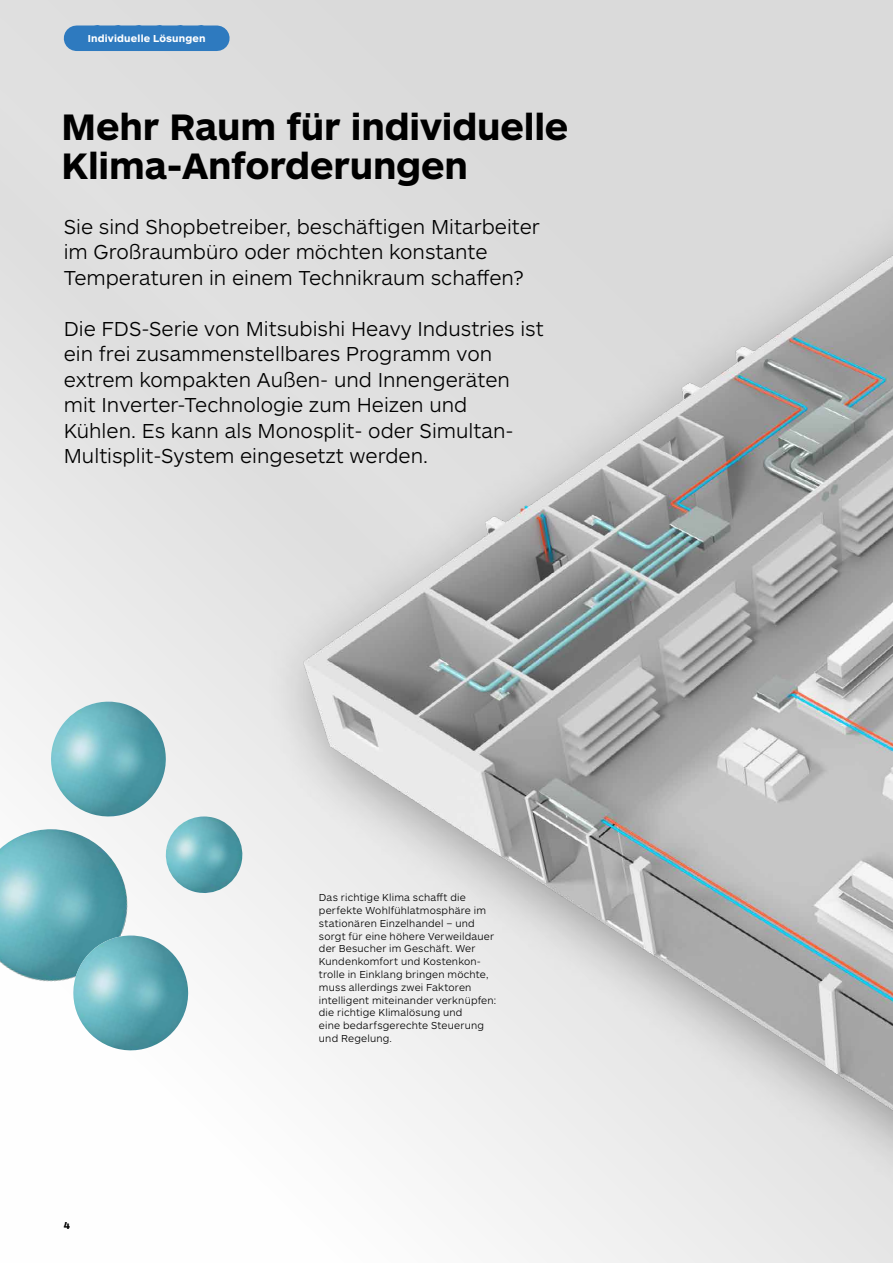
<style>
.page{position:relative;width:893px;height:1263px;background:#fff}
.page>*{position:absolute;margin:0;border:0;box-sizing:border-box;transform-origin:0 0}
.t1{font:700 38.25px/38.2px "ARS Maquette";letter-spacing:-.005em;color:#000}
.t2{font:300 21px/25.5px "ARS Maquette";color:#000}
.t3{font:300 10.5px/12.8px "ARS Maquette";letter-spacing:.02em;color:#000}
.t4{font:700 10.5px "ARS Maquette";letter-spacing:.02em;color:#fff}
.t5{font:700 10.5px "ARS Maquette";color:#000}
</style>
<div class="page">
<div style="left:0;top:0;width:893px;height:1263px;background:linear-gradient(to bottom,#d6d7d7,#fefefe)"></div>
<div style="left:261px;top:186px;width:632px;height:1077px;background:#000;opacity:.35"></div>
<img style="left:265px;top:175px;width:628px;height:1062px">
<div style="left:77px;top:26px;width:140px;height:25px;background:#2e7abf"></div>
<svg style="left:0;top:695px;width:247px;height:361px"></svg>
<img style="left:67px;top:935px;width:127px;height:121px">
<p class="t4" style="left:88px;top:32px;width:120px">Individuelle Lösungen</p>
<h1 class="t1" style="left:62px;top:106px;width:508px">Mehr Raum für individuelle<br>Klima-Anforderungen</h1>
<p class="t2" style="left:64px;top:213px;width:478px">Sie sind Shopbetreiber, beschäftigen Mitarbeiter im Großraumbüro oder möchten konstante<br>Temperaturen in einem Technikraum schaffen?</p>
<p class="t2" style="left:64px;top:315px;width:481px">Die FDS-Serie von Mitsubishi Heavy Industries ist ein frei zusammenstellbares Programm von extrem kompakten Außen- und Innengeräten mit Inverter-Technologie zum Heizen und Kühlen. Es kann als Monosplit- oder Simultan-Multisplit-System eingesetzt werden.</p>
<p class="t5" style="left:64px;top:1218px;width:8px">4</p>
<p class="t3" style="left:319px;top:891px;width:179px">Das richtige Klima schafft die perfekte Wohlfühlatmosphäre im stationären Einzelhandel – und sorgt für eine höhere Verweildauer der Besucher im Geschäft. Wer<br>Kundenkomfort und Kostenkon&shy;trolle in Einklang bringen möchte, muss allerdings zwei Faktoren intelligent miteinander verknüpfen: die richtige Klimalösung und<br>eine bedarfsgerechte Steuerung und Regelung.</p>
</div>
